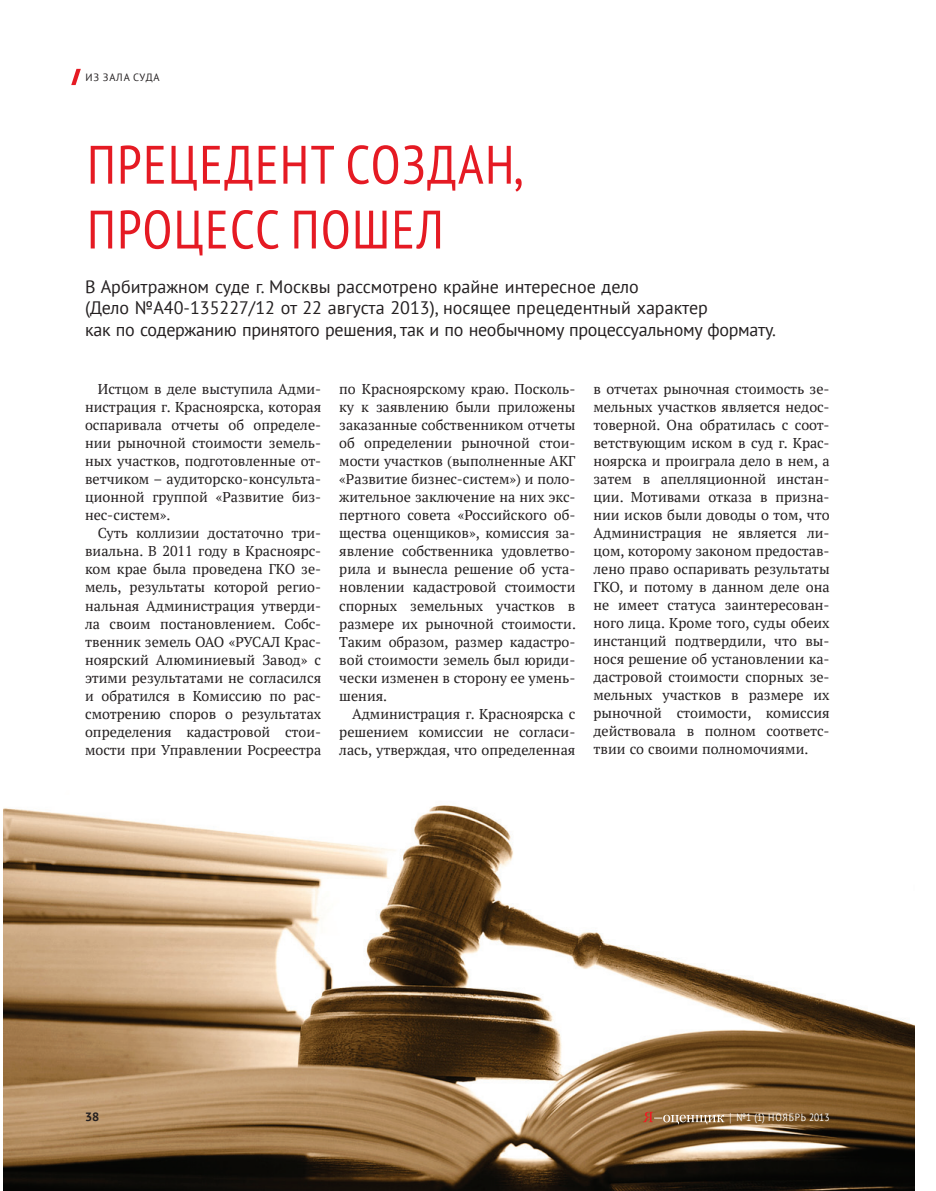
<style>
.page{position:relative;width:936px;height:1191px;background:#fff}
.page>*{position:absolute;margin:0;border:0;box-sizing:border-box;transform-origin:0 0}
.t1{font:condensed 54px/64.8px "PT Sans";letter-spacing:.03em;color:#e51a23}
.t2{font:18px/21.6px "PT Sans";color:#231f20}
.t3{font:14.25px/18px "PT Serif";color:#231f20;text-align:justify}
.t4{font:700 12px "PT Sans Caption";color:#231f20}
.t5{font:10.5px "PT Sans";letter-spacing:.08em;color:#fff;scale:.9 1}
.t6{font:10.5px "PT Sans";letter-spacing:.075em;color:#231f20}
.s1{font-family:"Helios Ext";font-weight:300}
</style>
<div class="page">
<svg style="left:71px;top:69px;width:10px;height:16px"></svg>
<img style="left:3px;top:805px;width:911px;height:386px">
<svg style="left:643px;top:1111px;width:81px;height:13px"></svg>
<p class="t6" style="left:85px;top:70px;width:76px">из зала суда</p>
<h1 class="t1" style="left:87px;top:131px;width:438px">Прецедент создан, процесс пошел</h1>
<p class="t2" style="left:85px;top:275px;width:692px">В Арбитражном суде г. М осквы рассмотрено крайне интересное дело<br>(Дело №А40-135227/12 от 22 августа 2013), носящее прецедентный характер<br>как по содержанию принятого решения, так и по необычному процессуальному формату.</p>
<p class="t3" style="left:85px;top:380px;width:238px;text-indent:13px">Истцом в деле выступила Адми&shy;нистрация г. Красноярска, которая оспаривала отчеты об определе&shy;нии рыночной стоимости земель&shy;ных участков, подготовленные от&shy;ветчиком – аудиторско-консульта&shy;ционной группой «Развитие биз&shy;нес-систем».</p>
<p class="t3" style="left:85px;top:524px;width:238px;text-indent:13px">Суть коллизии достаточно три&shy;виальна. В 2011 году в Красноярс&shy;ком крае была проведена ГКО зе&shy;мель, результаты которой регио&shy;нальная Администрация утверди&shy;ла своим постановлением. Собс&shy;твенник земель ОАО «РУСАЛ Крас&shy;ноярский Алюминиевый Завод» с этими результатами не согласился и обратился в Комиссию по рас&shy;смотрению споров о результатах определения кадастровой стои&shy;мости при Управлении Росреестра</p>
<p class="t3" style="left:339px;top:380px;width:238px">по Красноярскому краю. Посколь&shy;ку к заявлению были приложены заказанные собственником отчеты об определении рыночной стои&shy;мости участков (выполненные АКГ «Развитие бизнес-систем») и поло&shy;жительное заключение на них экс&shy;пертного совета «Российского об&shy;щества оценщиков», комиссия за&shy;явление собственника удовлетво&shy;рила и вынесла решение об уста&shy;новлении кадастровой стоимости спорных земельных участков в размере их рыночной стоимости.<br>Таким образом, размер кадастро&shy;вой стоимости земель был юриди&shy;чески изменен в сторону ее умень&shy;шения.</p>
<p class="t3" style="left:339px;top:704px;width:238px;text-indent:13px">Администрация г. Красноярска с решением комиссии не согласи&shy;лась, утверждая, что определенная</p>
<p class="t3" style="left:593px;top:380px;width:238px">в отчетах рыночная стоимость зе&shy;мельных участков является недос&shy;товерной. Она обратилась с соот&shy;ветствующим иском в суд г. Крас&shy;ноярска и проиграла дело в нем, а затем в апелляционной инстан&shy;ции. Мотивами отказа в призна&shy;нии исков были доводы о том, что Администрация не является ли&shy;цом, которому законом предостав&shy;лено право оспаривать результаты ГКО, и потому в данном деле она не имеет статуса заинтересован&shy;ного лица. Кроме того, суды обеих инстанций подтвердили, что вы&shy;нося решение об установлении ка&shy;дастровой стоимости спорных зе&shy;мельных участков в размере их рыночной стоимости, комиссия действовала в полном соответс&shy;твии со своими полномочиями.</p>
<p class="t4" style="left:85px;top:1109px;width:16px">38</p>
<p class="t5" style="left:728px;top:1110px;width:114px"><span class="s1">|</span> №1 (1) ноябрь 2013</p>
</div>
